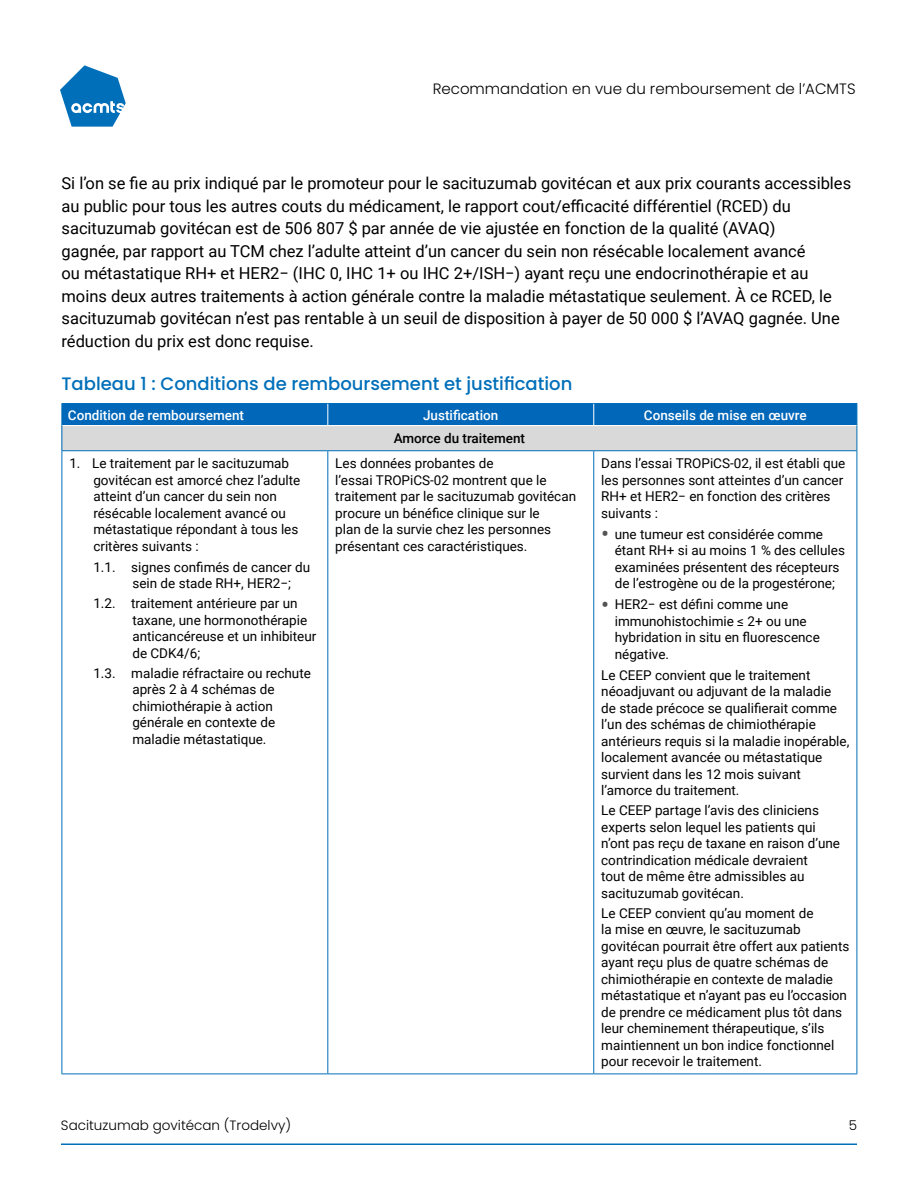
<style>
.page{position:relative;width:918px;height:1188px;background:#fff}
.page>*{position:absolute;margin:0;border:0;box-sizing:border-box;transform-origin:0 0}
.t1{font:500 18px "Poppins";color:#006fb9}
.t2{font:16.5px/22.5px "Roboto";color:#000}
.t3{font:300 15px "Poppins";color:#000}
.t4{font:13.5px/16.5px "Roboto";color:#000}
.t5{font:500 13.5px "Roboto";color:#fff}
.t6{font:300 13.5px "Poppins";color:#000}
.t7{font:500 13.5px "Roboto";color:#000}
.s1{font-size:24px;color:#545454}
</style>
<div class="page">
<svg style="left:60px;top:65px;width:66px;height:62px"></svg>
<hr style="left:61px;top:1143px;width:796px;height:2px;background:#006fb9">
<hr style="left:62px;top:451px;width:1px;height:623px;background:#006fb9">
<hr style="left:327px;top:451px;width:1px;height:623px;background:#006fb9">
<hr style="left:593px;top:451px;width:1px;height:623px;background:#006fb9">
<hr style="left:857px;top:451px;width:1px;height:623px;background:#006fb9">
<hr style="left:62px;top:403px;width:266px;height:1px;background:#006fb9">
<hr style="left:328px;top:403px;width:266px;height:1px;background:#006fb9">
<hr style="left:594px;top:403px;width:263px;height:1px;background:#006fb9">
<svg style="left:62px;top:404px;width:796px;height:46px;background:#76a5cb"></svg>
<hr style="left:62px;top:450px;width:266px;height:1px;background:#006fb9">
<hr style="left:328px;top:450px;width:266px;height:1px;background:#006fb9">
<hr style="left:594px;top:450px;width:263px;height:1px;background:#006fb9">
<hr style="left:62px;top:1074px;width:266px;height:1px;background:#006fb9">
<hr style="left:328px;top:1074px;width:266px;height:1px;background:#006fb9">
<hr style="left:594px;top:1074px;width:263px;height:1px;background:#006fb9">
<p class="t3" style="left:433px;top:81px;width:424px">Recommandation en vue du remboursement de l’ACMTS</p>
<p class="t2" style="left:62px;top:172px;width:791px">Si l’on se fie au prix indiqué par le promoteur pour le sacituzumab govitécan et aux prix courants accessibles au public pour tous les autres couts du médicament, le rapport cout/efficacité différentiel (RCED) du sacituzumab govitécan est de 506 807 $ par année de vie ajustée en fonction de la qualité (AVAQ)<br>gagnée, par rapport au TCM chez l’adulte atteint d’un cancer du sein non résécable localement avancé<br>ou métastatique RH+ et HER2− (IHC 0, IHC 1+ ou IHC 2+/ISH−) ayant reçu une endocrinothérapie et au moins deux autres traitements à action générale contre la maladie métastatique seulement. À ce RCED, le sacituzumab govitécan n’est pas rentable à un seuil de disposition à payer de 50 000 $ l’AVAQ gagnée. Une réduction du prix est donc requise.</p>
<h1 class="t1" style="left:62px;top:373px;width:512px">Tableau 1 : Conditions de remboursement et justification</h1>
<p class="t5" style="left:68px;top:405px;width:178px">Condition de remboursement</p>
<p class="t5" style="left:423px;top:405px;width:77px">Justification</p>
<p class="t5" style="left:644px;top:405px;width:164px">Conseils de mise en œuvre</p>
<p class="t7" style="left:394px;top:429px;width:133px">Amorce du traitement</p>
<p class="t4" style="left:93px;top:455px;width:209px;text-indent:-24px">1. Le traitement par le sacituzumab govitécan est amorcé chez l’adulte atteint d’un cancer du sein non résécable localement avancé ou métastatique répondant à tous les critères suivants :</p>
<p class="t4" style="left:132px;top:558px;width:179px;text-indent:-39px">1.1. signes confimés de cancer du sein de stade RH+, HER2−;</p>
<p class="t4" style="left:132px;top:595px;width:186px;text-indent:-39px">1.2. traitement antérieure par un taxane, une hormonothérapie anticancéreuse et un inhibiteur de CDK4/6;</p>
<p class="t4" style="left:93px;top:664px;width:219px;text-align:center">1.3. maladie réfractaire ou rechute après 2 à 4 schémas de chimiothérapie à action<br>générale en contexte de<br>maladie métastatique.</p>
<p class="t4" style="left:335px;top:455px;width:242px">Les données probantes de<br>l’essai TROPiCS-02 montrent que le traitement par le sacituzumab govitécan procure un bénéfice clinique sur le<br>plan de la survie chez les personnes présentant ces caractéristiques.</p>
<p class="t4" style="left:601px;top:455px;width:246px">Dans l’essai TROPiCS-02, il est établi que les personnes sont atteintes d’un cancer<br>RH+ et HER2− en fonction des critères suivants :</p>
<p class="t4" style="left:615px;top:525px;width:232px;text-indent:-14px"><span class="s1">•</span> une tumeur est considérée comme étant RH+ si au moins 1 % des cellules examinées présentent des récepteurs de l’estrogène ou de la progestérone;</p>
<p class="t4" style="left:615px;top:596px;width:207px;text-indent:-14px"><span class="s1">•</span> HER2− est défini comme une immunohistochimie ≤ 2+ ou une hybridation in situ en fluorescence négative.</p>
<p class="t4" style="left:601px;top:666px;width:250px">Le CEEP convient que le traitement néoadjuvant ou adjuvant de la maladie<br>de stade précoce se qualifierait comme l’un des schémas de chimiothérapie antérieurs requis si la maladie inopérable, localement avancée ou métastatique survient dans les 12 mois suivant l’amorce du traitement.</p>
<p class="t4" style="left:601px;top:802px;width:240px">Le CEEP partage l’avis des cliniciens experts selon lequel les patients qui n’ont pas reçu de taxane en raison d’une contrindication médicale devraient<br>tout de même être admissibles au sacituzumab govitécan.</p>
<p class="t4" style="left:601px;top:904px;width:250px">Le CEEP convient qu’au moment de<br>la mise en œuvre, le sacituzumab govitécan pourrait être offert aux patients ayant reçu plus de quatre schémas de chimiothérapie en contexte de maladie métastatique et n’ayant pas eu l’occasion de prendre ce médicament plus tôt dans leur cheminement thérapeutique, s’ils maintiennent un bon indice fonctionnel pour recevoir le traitement.</p>
<p class="t6" style="left:61px;top:1117px;width:232px">Sacituzumab govitécan (Trodelvy)</p>
<p class="t6" style="left:849px;top:1117px;width:10px">5</p>
</div>
